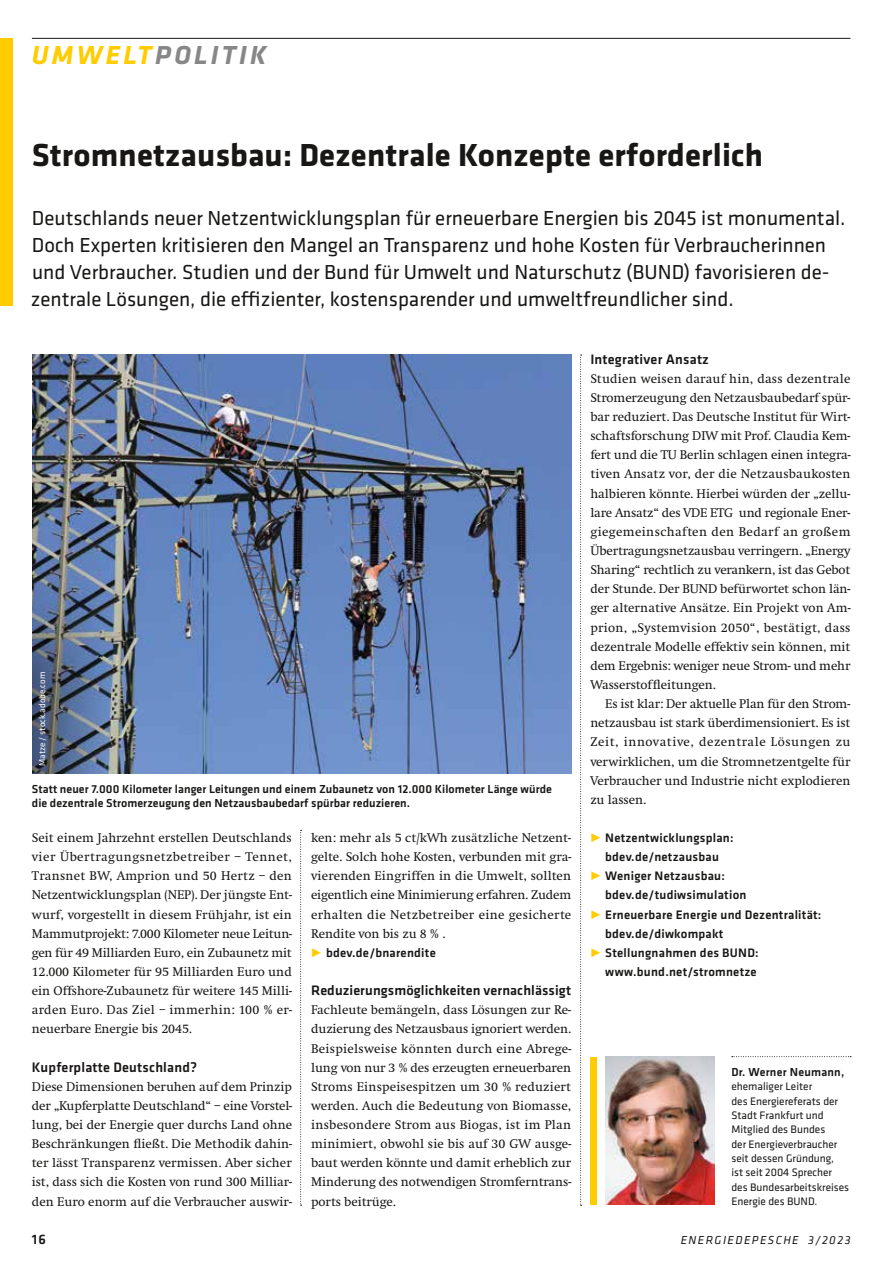
<style>
.page{position:relative;width:893px;height:1263px;background:#fff}
.page>*{position:absolute;margin:0;border:0;box-sizing:border-box;transform-origin:0 0}
.t1{font:700 33px "Klavika";letter-spacing:.005em;color:#181716}
.t2{font:italic 700 27px "Klavika";letter-spacing:.12em;color:#868786}
.t3{font:21px/26.7px "Klavika";color:#181716}
.t4{font:500 14.25px "Klavika";letter-spacing:.005em;color:#181716}
.t5{font:13.2px/19.2px "Swift";letter-spacing:-.005em;color:#181716;text-align:justify}
.t6{font:500 12.75px/19.2px "Klavika";letter-spacing:.02em;color:#181716}
.t7{font:500 12px/14.4px "Klavika";letter-spacing:.005em;color:#181716}
.t8{font:italic 12px "Klavika";letter-spacing:.12em;color:#181716}
.t9{font:11.25px/14.4px "Klavika";color:#181716}
.t10{font:9px "Klavika";color:#fff}
.s1{color:#fc0}
</style>
<div class="page">
<svg style="left:300px;top:830px;width:2px;height:376px"></svg>
<svg style="left:580px;top:355px;width:2px;height:851px"></svg>
<hr style="left:32px;top:38px;width:818px;height:1px;background:#181716">
<div style="left:0;top:38px;width:13px;height:268px;background:#fc0"></div>
<svg style="left:732px;top:1056px;width:119px;height:1px"></svg>
<div style="left:590px;top:1057px;width:7px;height:148px;background:#fc0"></div>
<img style="left:606px;top:1057px;width:108px;height:148px">
<img style="left:32px;top:355px;width:540px;height:419px">
<img style="left:32px;top:506px;width:80px;height:268px">
<h2 class="t2" style="left:32px;top:40px;width:236px"><span class="s1">UMWELT</span>POLITIK</h2>
<h1 class="t1" style="left:32px;top:137px;width:733px">Stromnetzausbau: Dezentrale Konzepte erforderlich</h1>
<p class="t3" style="left:31px;top:205px;width:816px">Deutschlands neuer Netzentwicklungsplan für erneuerbare Energien bis 2045 ist monumental.<br>Doch Experten kritisieren den Mangel an Transparenz und hohe Kosten für Verbraucherinnen und Verbraucher. Studien und der Bund für Umwelt und Naturschutz (BUND) favorisieren de&shy;zentrale Lösungen, die effizienter, kostensparender und umweltfreundlicher sind.</p>
<p class="t10" style="left:37px;top:766px;width:96px;rotate:-90deg">Matze / stock.adobe.com</p>
<p class="t7" style="left:32px;top:781px;width:522px">Statt neuer 7.000 Kilometer langer Leitungen und einem Zubaunetz von 12.000 Kilometer Länge würde die dezentrale Stromerzeugung den Netzausbaubedarf spürbar reduzieren.</p>
<p class="t5" style="left:32px;top:828px;width:262px">Seit einem Jahrzehnt erstellen Deutschlands vier Übertragungsnetzbetreiber – Tennet, Transnet BW, Amprion und 50 Hertz – den Netzentwicklungsplan (NEP). Der jüngste Ent&shy;wurf, vorgestellt in diesem Frühjahr, ist ein Mammutprojekt: 7.000 Kilometer neue Leitun&shy;gen für 49 Milliarden Euro, ein Zubaunetz mit 12.000 Kilometer für 95 Milliarden Euro und ein Offshore-Zubaunetz für weitere 145 Milli&shy;arden Euro. Das Ziel – immerhin: 100 % er&shy;neuerbare Energie bis 2045.</p>
<p class="t4" style="left:32px;top:1059px;width:167px">Kupferplatte Deutschland?</p>
<p class="t5" style="left:32px;top:1077px;width:262px">Diese Dimensionen beruhen auf dem Prinzip der „Kupferplatte Deutschland“ – eine Vorstel&shy;lung, bei der Energie quer durchs Land ohne Beschränkungen fließt. Die Methodik dahin&shy;ter lässt Transparenz vermissen. Aber sicher ist, dass sich die Kosten von rund 300 Milliar&shy;den Euro enorm auf die Verbraucher auswir-</p>
<p class="t5" style="left:311px;top:828px;width:262px">ken: mehr als 5 ct/kWh zusätzliche Netzent&shy;gelte. Solch hohe Kosten, verbunden mit gra&shy;vierenden Eingriffen in die Umwelt, sollten eigentlich eine Minimierung erfahren. Zudem erhalten die Netzbetreiber eine gesicherte Rendite von bis zu 8 % .</p>
<p class="t6" style="left:311px;top:943px;width:126px"><span class="s1">•</span> bdev.de/bnarendite</p>
<p class="t4" style="left:311px;top:982px;width:261px">Reduzierungsmöglichkeiten vernachlässigt</p>
<p class="t5" style="left:311px;top:1000px;width:262px">Fachleute bemängeln, dass Lösungen zur Re&shy;duzierung des Netzausbaus ignoriert werden.<br>Beispielsweise könnten durch eine Abrege&shy;lung von nur 3 % des erzeugten erneuerbaren Stroms Einspeisespitzen um 30 % reduziert werden. Auch die Bedeutung von Biomasse, insbesondere Strom aus Biogas, ist im Plan minimiert, obwohl sie bis auf 30 GW ausge&shy;baut werden könnte und damit erheblich zur Minderung des notwendigen Stromferntrans&shy;ports beitrüge.</p>
<p class="t4" style="left:590px;top:351px;width:120px">Integrativer Ansatz</p>
<p class="t5" style="left:590px;top:369px;width:262px">Studien weisen darauf hin, dass dezentrale Stromerzeugung den Netzausbaubedarf spür&shy;bar reduziert. Das Deutsche Institut für Wirt&shy;schaftsforschung DIW mit Prof. Claudia Kem&shy;fert und die TU Berlin schlagen einen integra&shy;tiven Ansatz vor, der die Netzausbaukosten halbieren könnte. Hierbei würden der „zellu&shy;lare Ansatz“ des VDE ETG und regionale Ener&shy;giegemeinschaften den Bedarf an großem Übertragungsnetzausbau verringern. „Energy Sharing“ rechtlich zu verankern, ist das Gebot der Stunde. Der BUND befürwortet schon län&shy;ger alternative Ansätze. Ein Projekt von Am&shy;prion, „Systemvision 2050“, bestätigt, dass dezentrale Modelle effektiv sein können, mit dem Ergebnis: weniger neue Strom- und mehr Wasserstoffleitungen.</p>
<p class="t5" style="left:590px;top:694px;width:262px;text-indent:15px">Es ist klar: Der aktuelle Plan für den Strom&shy;netzausbau ist stark überdimensioniert. Es ist Zeit, innovative, dezentrale Lösungen zu verwirklichen, um die Stromnetzentgelte für Verbraucher und Industrie nicht explodieren zu lassen.</p>
<p class="t6" style="left:590px;top:828px;width:145px;text-align:center"><span class="s1">•</span> Netzentwicklungsplan: bdev.de/netzausbau</p>
<p class="t6" style="left:605px;top:867px;width:143px;text-indent:-15px"><span class="s1">•</span> Weniger Netzausbau: bdev.de/tudiwsimulation</p>
<p class="t6" style="left:605px;top:905px;width:218px;text-indent:-15px"><span class="s1">•</span> Erneuerbare Energie und Dezentralität: bdev.de/diwkompakt</p>
<p class="t6" style="left:590px;top:943px;width:170px;text-align:right"><span class="s1">•</span> Stellungnahmen des BUND: www.bund.net/stromnetze</p>
<p class="t7" style="left:731px;top:1065px;width:114px">Dr. Werner Neumann,</p>
<p class="t9" style="left:731px;top:1079px;width:119px">ehemaliger Leiter<br>des Energiereferats der<br>Stadt Frankfurt und<br>Mitglied des Bundes<br>der Energieverbraucher seit dessen Gründung,<br>ist seit 2004 Sprecher des Bundesarbeitskreises<br>Energie des BUND.</p>
<p class="t4" style="left:32px;top:1231px;width:16px">16</p>
<p class="t8" style="left:681px;top:1233px;width:171px">ENERGIEDEPESCHE 3/2023</p>
</div>
